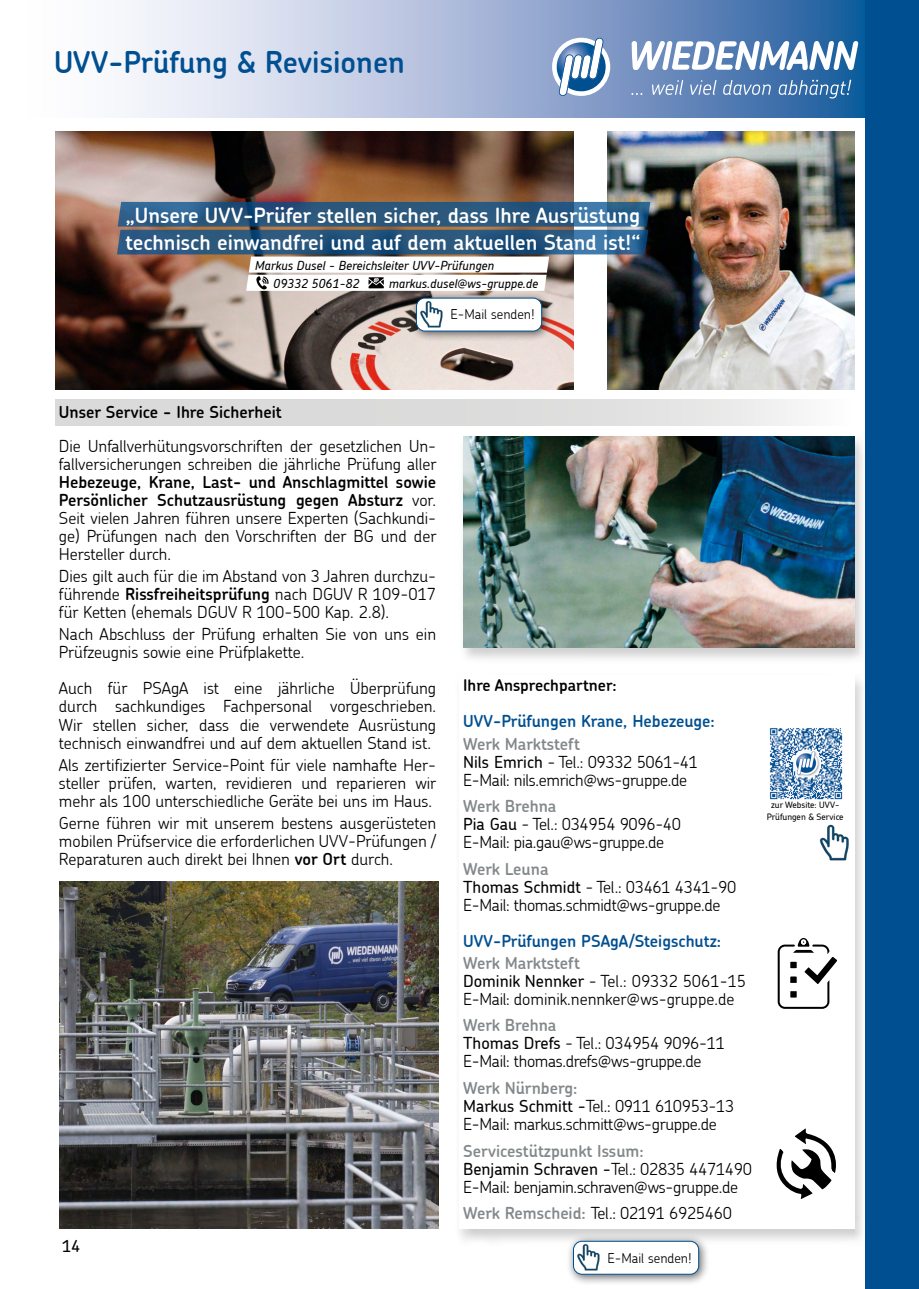
<style>
.page{position:relative;width:919px;height:1289px;background:#fff}
.page>*{position:absolute;margin:0;border:0;box-sizing:border-box;transform-origin:0 0}
.t1{font:600 30px "Chevin";color:#004f91}
.t2{font:600 21px/27px "Chevin";color:#fff}
.t3{font:300 16.5px/18px "Chevin";letter-spacing:-.005em;color:#000}
.t4{font:600 16.5px "Chevin";color:#004f91}
.t5{font:600 16.5px "Chevin";color:#000}
.t6{font:500 16.5px "Chevin";color:#000}
.t7{font:600 16.2px "Chevin";color:#000}
.t8{font:300 13.5px "Chevin";color:#000}
.t9{font:italic 500 12.45px/18px "Chevin";color:#000}
.t10{font:500 8.85px/11.7px "Chevin";color:#000;text-align:center}
.s1{font-weight:600}
.s2{font-weight:600;color:#83888b}
.s3{font-weight:500}
</style>
<div class="page">
<svg style="left:124px;top:0;width:741px;height:117px;background:#a4b7d7"></svg>
<img style="left:60px;top:881px;width:378px;height:347px">
<svg style="left:459px;top:680px;width:404px;height:561px"></svg>
<div style="left:459px;top:675px;width:395px;height:553px;background:#fff"></div>
<svg style="left:777px;top:938px;width:60px;height:71px"></svg>
<div style="left:788px;top:959px;width:10px;height:11px;background:#000;border:2px solid #fff"></div>
<svg style="left:776px;top:1128px;width:60px;height:71px"></svg>
<img style="left:769px;top:728px;width:74px;height:72px">
<img style="left:56px;top:131px;width:517px;height:258px">
<img style="left:607px;top:131px;width:247px;height:258px">
<div style="left:56px;top:399px;width:798px;height:27px;background:linear-gradient(to right,#d3d3d3,#eee)"></div>
<svg style="left:463px;top:436px;width:400px;height:223px"></svg>
<img style="left:463px;top:436px;width:391px;height:211px">
<svg style="left:117px;top:202px;width:533px;height:89px"></svg>
<div style="left:865px;top:0;width:53px;height:1288px;background:#004f91"></div>
<svg style="left:631px;top:41px;width:227px;height:29px"></svg>
<svg style="left:690px;top:80px;width:26px;height:15px"></svg>
<svg style="left:652px;top:80px;width:31px;height:15px"></svg>
<svg style="left:723px;top:80px;width:47px;height:15px"></svg>
<svg style="left:778px;top:80px;width:73px;height:18px"></svg>
<svg style="left:631px;top:93px;width:11px;height:2px"></svg>
<svg style="left:552px;top:38px;width:58px;height:58px"></svg>
<div style="left:565px;top:1232px;width:144px;height:53px;background:#000;opacity:.62"></div>
<div style="left:573px;top:1241px;width:125px;height:33px;background:#fff;border-radius:9px"></div>
<div style="left:573px;top:1240px;width:126px;height:34px;border:1px solid #004f91;border-radius:9px"></div>
<img style="left:577px;top:1243px;width:22px;height:27px">
<img style="left:819px;top:824px;width:30px;height:37px">
<div style="left:408px;top:290px;width:144px;height:52px;background:#000;opacity:.62"></div>
<div style="left:416px;top:298px;width:125px;height:33px;background:#fff;border-radius:9px"></div>
<div style="left:416px;top:298px;width:126px;height:33px;border:1px solid #004f91;border-radius:9px"></div>
<img style="left:420px;top:301px;width:22px;height:26px">
<h1 class="t1" style="left:54px;top:43px;width:352px">UVV-Prüfung &amp; Revisionen</h1>
<p class="t2" style="left:125px;top:201px;width:516px">„Unsere UVV-Prüfer stellen sicher, dass Ihre Ausrüstung technisch einwandfrei und auf dem aktuellen Stand ist!“</p>
<p class="t9" style="left:273px;top:256px;width:222px;text-indent:-18px">Markus Dusel - Bereichsleiter UVV-Prüfungen<br>09332 5061-82</p>
<p class="t9" style="left:388px;top:274px;width:151px">markus.dusel@ws-gruppe.de</p>
<p class="t8" style="left:450px;top:306px;width:86px">E-Mail senden!</p>
<p class="t5" style="left:59px;top:401px;width:224px">Unser Service - Ihre Sicherheit</p>
<p class="t3" style="left:59px;top:436px;width:379px">Die Unfallverhütungsvorschriften der gesetzlichen Un&shy;fallversicherungen schreiben die jährliche Prüfung aller</p>
<p class="t3" style="left:59px;top:472px;width:379px;text-align:justify"><span class="s1">Hebezeuge, Krane, Last- und Anschlagmittel sowie Persönlicher Schutzausrüstung gegen Absturz</span> vor.<br>Seit vielen Jahren führen unsere Experten (Sachkundi&shy;ge) Prüfungen nach den Vorschriften der BG und der Hersteller durch.</p>
<p class="t3" style="left:59px;top:567px;width:379px;text-align:justify">Dies gilt auch für die im Abstand von 3 Jahren durchzu&shy;führende <span class="s1">Rissfreiheitsprüfung</span> nach DGUV R 109-017 für Ketten (ehemals DGUV R 100-500 Kap. 2.8).</p>
<p class="t3" style="left:59px;top:625px;width:379px">Nach Abschluss der Prüfung erhalten Sie von uns ein<br>Prüfzeugnis sowie eine Prüfplakette.</p>
<p class="t3" style="left:59px;top:679px;width:379px;text-align:justify">Auch für PSAgA ist eine jährliche Überprüfung durch sachkundiges Fachpersonal vorgeschrieben.<br>Wir stellen sicher, dass die verwendete Ausrüstung technisch einwandfrei und auf dem aktuellen Stand ist.</p>
<p class="t3" style="left:59px;top:755px;width:379px;text-align:justify">Als zertifizierter Service-Point für viele namhafte Her&shy;steller prüfen, warten, revidieren und reparieren wir mehr als 100 unterschiedliche Geräte bei uns im Haus.</p>
<p class="t3" style="left:59px;top:813px;width:379px;text-align:justify">Gerne führen wir mit unserem bestens ausgerüsteten mobilen Prüfservice die erforderlichen UVV-Prüfungen / Reparaturen auch direkt bei Ihnen <span class="s1">vor Ort</span> durch.</p>
<p class="t6" style="left:62px;top:1234px;width:20px">14</p>
<p class="t7" style="left:463px;top:675px;width:155px">Ihre Ansprechpartner:</p>
<p class="t4" style="left:463px;top:710px;width:253px">UVV-Prüfungen Krane, Hebezeuge:</p>
<p class="t3" style="left:463px;top:734px;width:236px"><span class="s2">Werk Marktsteft<br></span><span class="s3">Nils Emrich</span> - Tel.: 09332 5061-41<br>E-Mail: nils.emrich@ws-gruppe.de</p>
<p class="t3" style="left:463px;top:797px;width:219px"><span class="s2">Werk Brehna<br></span><span class="s3">Pia Gau</span> - Tel.: 034954 9096-40<br>E-Mail: pia.gau@ws-gruppe.de</p>
<p class="t3" style="left:463px;top:859px;width:274px"><span class="s2">Werk Leuna<br></span><span class="s3">Thomas Schmidt</span> - Tel.: 03461 4341-90<br>E-Mail: thomas.schmidt@ws-gruppe.de</p>
<p class="t4" style="left:463px;top:930px;width:259px">UVV-Prüfungen PSAgA/Steigschutz:</p>
<p class="t3" style="left:463px;top:953px;width:284px"><span class="s2">Werk Marktsteft<br></span><span class="s3">Dominik Nennker</span> - Tel.: 09332 5061-15<br>E-Mail: dominik.nennker@ws-gruppe.de</p>
<p class="t3" style="left:463px;top:1016px;width:263px"><span class="s2">Werk Brehna<br></span><span class="s3">Thomas Drefs</span> - Tel.: 034954 9096-11<br>E-Mail: thomas.drefs@ws-gruppe.de</p>
<p class="t3" style="left:463px;top:1078px;width:273px"><span class="s2">Werk Nürnberg:<br></span><span class="s3">Markus Schmitt -</span>Tel.: 0911 610953-13<br>E-Mail: markus.schmitt@ws-gruppe.de</p>
<p class="t3" style="left:463px;top:1141px;width:290px"><span class="s2">Servicestützpunkt Issum:<br></span><span class="s3">Benjamin Schraven -</span>Tel.: 02835 4471490<br>E-Mail: benjamin.schraven@ws-gruppe.de</p>
<p class="t3" style="left:463px;top:1203px;width:270px"><span class="s2">Werk Remscheid:</span> Tel.: 02191 6925460</p>
<p class="t8" style="left:607px;top:1248px;width:86px">E-Mail senden!</p>
<p class="t10" style="left:766px;top:798px;width:78px">zur Website: UVV-<br>Prüfungen &amp; Service</p>
</div>
